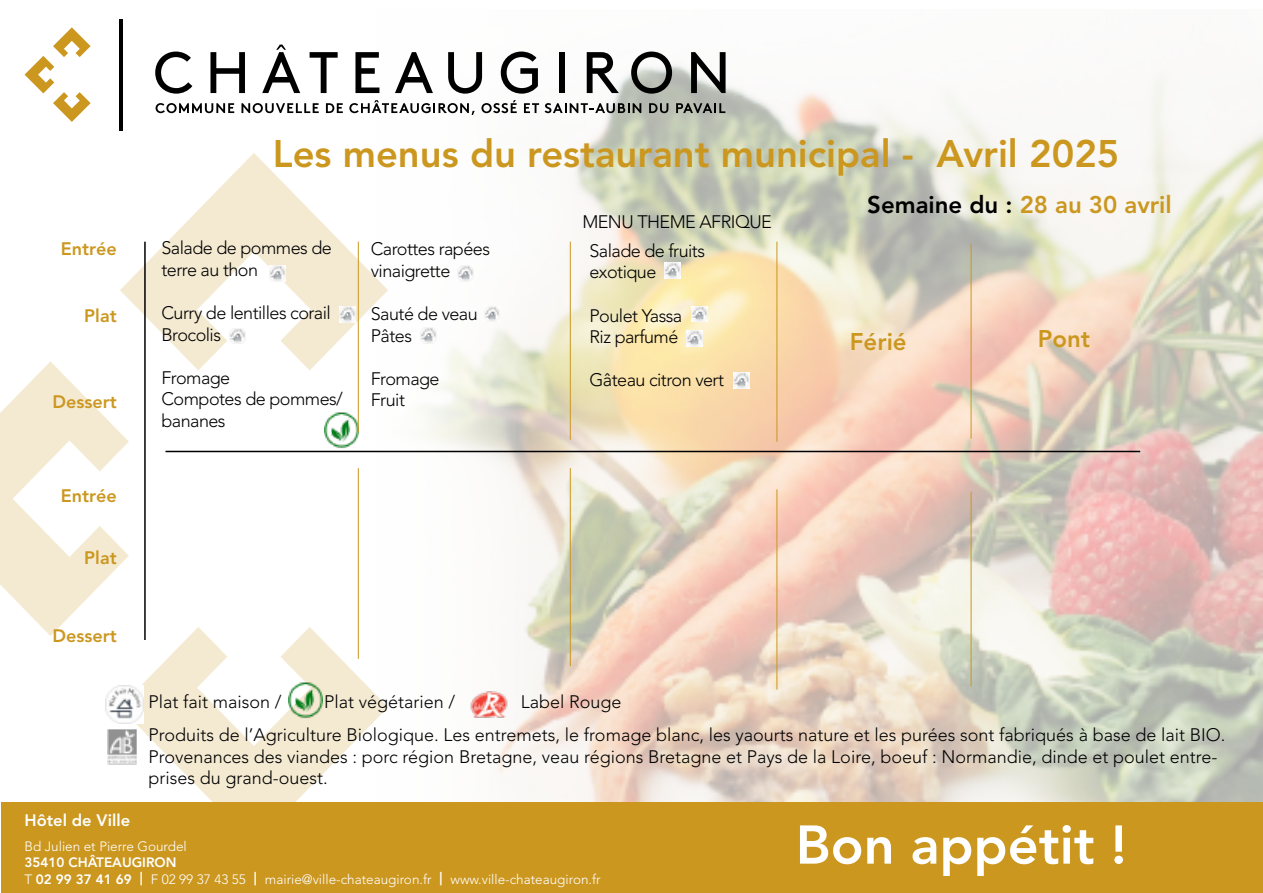
<style>
.page{position:relative;width:1263px;height:893px;background:#fff}
.page>*{position:absolute;margin:0;border:0;box-sizing:border-box;transform-origin:0 0}
.t1{font:800 54px "Avenir LT Std";color:#fff}
.t2{font:800 38.1px "Avenir LT Std";color:#cb971f}
.t3{font:800 24px "Avenir LT Std";color:#cb971f}
.t4{font:300 18px/21.6px "Avenir LT Std";color:#000}
.t5{font:300 18px/21.6px "Avenir LT Std";letter-spacing:-.03em;color:#000}
.t6{font:800 18px "Avenir LT Std";color:#cb971f}
.t7{font:800 16.5px "Avenir LT Std";color:#fff}
.t8{font:300 13.5px/16.5px "Avenir LT Std";color:#fff}
.s1{color:#000}
.s2{font-weight:800}
</style>
<div class="page">
<img style="left:358px;top:51px;width:905px;height:752px">
<svg style="left:120px;top:153px;width:268px;height:218px"></svg>
<svg style="left:0;top:361px;width:129px;height:275px"></svg>
<svg style="left:120px;top:627px;width:268px;height:176px"></svg>
<img style="left:106px;top:686px;width:37px;height:37px">
<img style="left:288px;top:673px;width:35px;height:53px">
<img style="left:324px;top:402px;width:34px;height:51px">
<hr style="left:119px;top:19px;width:4px;height:111px;background:#000">
<svg style="left:155px;top:52px;width:37px;height:42px"></svg>
<svg style="left:210px;top:52px;width:35px;height:41px"></svg>
<svg style="left:310px;top:52px;width:28px;height:41px"></svg>
<svg style="left:355px;top:52px;width:24px;height:41px"></svg>
<svg style="left:395px;top:52px;width:38px;height:41px"></svg>
<svg style="left:448px;top:52px;width:34px;height:42px"></svg>
<svg style="left:501px;top:52px;width:37px;height:42px"></svg>
<div style="left:559px;top:52px;width:5px;height:41px;background:#000"></div>
<svg style="left:587px;top:52px;width:32px;height:41px"></svg>
<svg style="left:631px;top:52px;width:41px;height:42px"></svg>
<svg style="left:691px;top:52px;width:34px;height:41px"></svg>
<svg style="left:262px;top:45px;width:38px;height:48px"></svg>
<svg style="left:25px;top:27px;width:66px;height:95px"></svg>
<svg style="left:156px;top:103px;width:78px;height:10px"></svg>
<svg style="left:241px;top:103px;width:78px;height:10px"></svg>
<svg style="left:326px;top:103px;width:17px;height:10px"></svg>
<svg style="left:349px;top:100px;width:126px;height:15px"></svg>
<svg style="left:481px;top:100px;width:36px;height:13px"></svg>
<svg style="left:524px;top:103px;width:15px;height:10px"></svg>
<svg style="left:545px;top:103px;width:96px;height:10px"></svg>
<svg style="left:649px;top:103px;width:19px;height:10px"></svg>
<svg style="left:676px;top:103px;width:49px;height:10px"></svg>
<hr style="left:144px;top:242px;width:2px;height:398px;background:#000">
<hr style="left:358px;top:242px;width:1px;height:190px;background:#cb971f">
<hr style="left:358px;top:468px;width:1px;height:191px;background:#cb971f">
<hr style="left:570px;top:242px;width:1px;height:198px;background:#cb971f">
<hr style="left:570px;top:468px;width:1px;height:198px;background:#cb971f">
<hr style="left:776px;top:242px;width:1px;height:200px;background:#cb971f">
<hr style="left:776px;top:489px;width:1px;height:201px;background:#cb971f">
<hr style="left:971px;top:244px;width:1px;height:195px;background:#cb971f">
<hr style="left:971px;top:491px;width:1px;height:195px;background:#cb971f">
<hr style="left:165px;top:451px;width:975px;height:1px;background:#000">
<div style="left:1px;top:803px;width:1262px;height:90px;background:#cb971f"></div>
<img style="left:107px;top:730px;width:30px;height:35px">
<img style="left:269px;top:265px;width:16px;height:16px">
<img style="left:229px;top:328px;width:16px;height:16px">
<img style="left:457px;top:265px;width:16px;height:16px">
<img style="left:664px;top:263px;width:16px;height:16px">
<img style="left:465px;top:681px;width:47px;height:46px">
<img style="left:692px;top:306px;width:16px;height:16px">
<img style="left:734px;top:373px;width:16px;height:16px">
<img style="left:339px;top:307px;width:16px;height:16px">
<img style="left:420px;top:327px;width:16px;height:16px">
<img style="left:484px;top:306px;width:16px;height:16px">
<img style="left:686px;top:331px;width:16px;height:15px">
<h2 class="t2" style="left:273px;top:131px;width:848px">Les menus du restaurant municipal - Avril 2025</h2>
<p class="t6" style="left:61px;top:238px;width:57px">Entrée</p>
<p class="t6" style="left:84px;top:305px;width:34px">Plat</p>
<p class="t6" style="left:52px;top:391px;width:66px">Dessert</p>
<p class="t6" style="left:61px;top:485px;width:57px">Entrée</p>
<p class="t6" style="left:84px;top:547px;width:34px">Plat</p>
<p class="t6" style="left:52px;top:625px;width:66px">Dessert</p>
<p class="t5" style="left:161px;top:237px;width:172px">Salade de pommes de terre au thon</p>
<p class="t5" style="left:161px;top:302px;width:171px">Curry de lentilles corail<br>Brocolis</p>
<p class="t5" style="left:161px;top:367px;width:183px">Fromage<br>Compotes de pommes/ bananes</p>
<p class="t5" style="left:371px;top:238px;width:121px">Carottes rapées vinaigrette</p>
<p class="t5" style="left:371px;top:303px;width:108px">Sauté de veau<br>Pâtes</p>
<p class="t5" style="left:371px;top:368px;width:70px">Fromage<br>Fruit</p>
<p class="t5" style="left:582px;top:211px;width:191px">MENU THEME AFRIQUE</p>
<p class="t5" style="left:589px;top:240px;width:117px">Salade de fruits exotique</p>
<p class="t5" style="left:589px;top:305px;width:94px">Poulet Yassa<br>Riz parfumé</p>
<p class="t5" style="left:589px;top:370px;width:136px">Gâteau citron vert</p>
<h3 class="t3" style="left:867px;top:190px;width:306px"><span class="s1">Semaine du :</span> 28 au 30 avril</h3>
<h3 class="t3" style="left:850px;top:327px;width:58px">Férié</h3>
<h3 class="t3" style="left:1038px;top:324px;width:54px">Pont</h3>
<p class="t4" style="left:148px;top:691px;width:135px">Plat fait maison /</p>
<p class="t4" style="left:324px;top:691px;width:133px">Plat végétarien /</p>
<p class="t4" style="left:521px;top:691px;width:102px">Label Rouge</p>
<p class="t4" style="left:148px;top:724px;width:1078px">Produits de l’Agriculture Biologique. Les entremets, le fromage blanc, les yaourts nature et les purées sont fabriqués à base de lait BIO.<br>Provenances des viandes : porc région Bretagne, veau régions Bretagne et Pays de la Loire, boeuf : Normandie, dinde et poulet entre&shy;prises du grand-ouest.</p>
<p class="t7" style="left:25px;top:810px;width:107px">Hôtel de Ville</p>
<p class="t8" style="left:25px;top:838px;width:164px">Bd Julien et Pierre Gourdel</p>
<p class="t8" style="left:25px;top:854px;width:577px"><span class="s2">35410 CHÂTEAUGIRON<br></span>T <span class="s2">02 99 37 41 69 |</span> F 02 99 37 43 55 <span class="s2">|</span> mairie@ville-chateaugiron.fr <span class="s2">|</span> www.ville-chateaugiron.fr</p>
<h1 class="t1" style="left:796px;top:813px;width:332px">Bon appétit !</h1>
</div>
